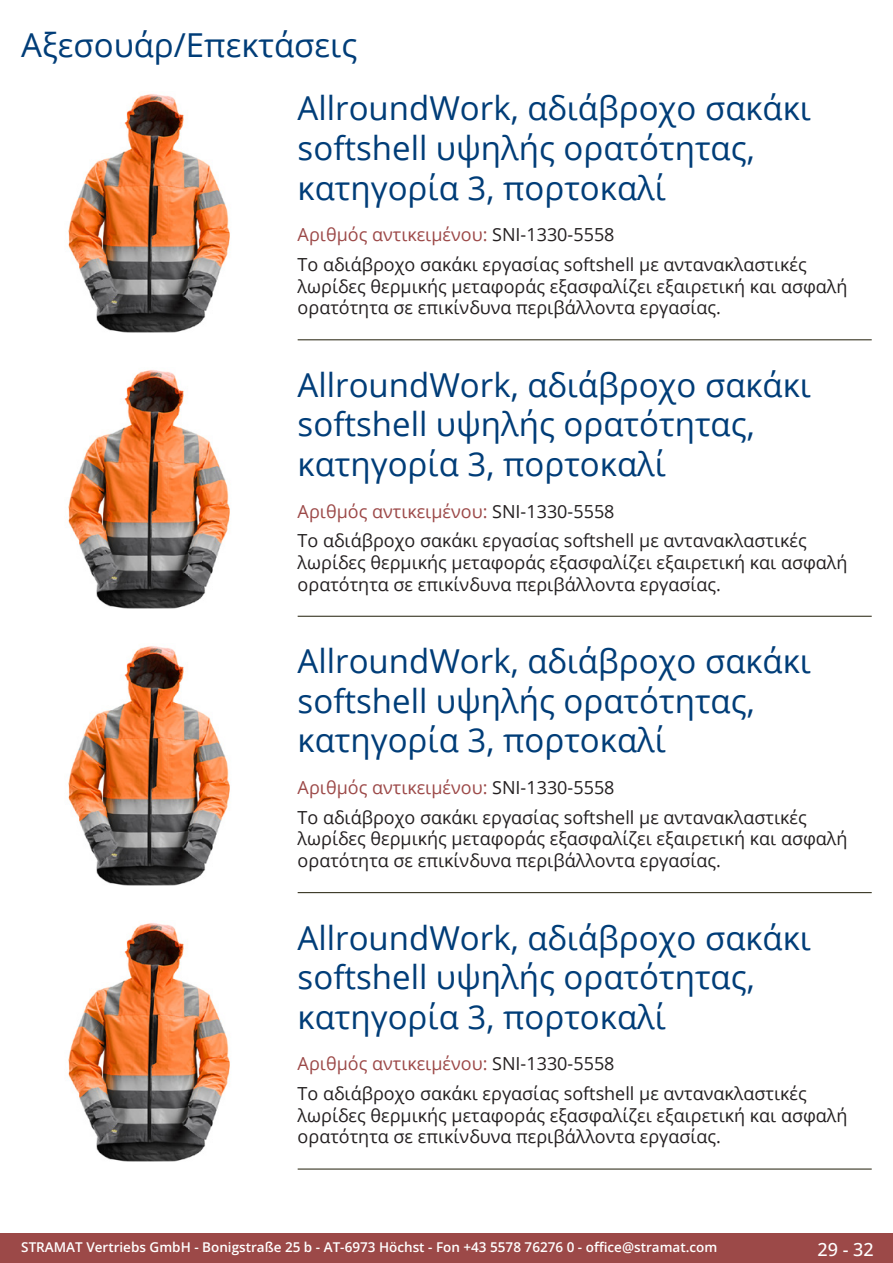
<style>
.page{position:relative;width:893px;height:1263px;background:#fff}
.page>*{position:absolute;margin:0;border:0;box-sizing:border-box;transform-origin:0 0}
.Produkttitel{font:33px/39.6px "Open Sans";color:#003d78}
.RastTitel{font:33px "Open Sans";color:#003d78}
.Beschreibung_Text{font:18px/21.6px "Open Sans";color:#231f20}
.TechDaten_Überschrif{font:18px "Open Sans";color:#9c4948}
.t1{font:500 18px "Open Sans";color:#fff}
.t2{font:600 13.5px "Open Sans";color:#fff}
.s1{color:#231f20}
</style>
<div class="page">
<div style="left:0;top:1233px;width:893px;height:30px;background:#9c4948"></div>
<hr style="left:298px;top:340px;width:574px;height:1px;background:#201d08">
<hr style="left:298px;top:616px;width:574px;height:1px;background:#201d08">
<hr style="left:298px;top:892px;width:574px;height:1px;background:#201d08">
<hr style="left:298px;top:1169px;width:574px;height:1px;background:#201d08">
<img style="left:68px;top:94px;width:162px;height:239px">
<img style="left:68px;top:370px;width:162px;height:239px">
<img style="left:68px;top:646px;width:162px;height:240px">
<img style="left:68px;top:923px;width:162px;height:239px">
<p class="RastTitel" style="left:21px;top:22px;width:338px">Αξεσουάρ/Επεκτάσεις</p>
<p class="Produkttitel" style="left:298px;top:88px;width:515px">AllroundWork, αδιάβροχο σακάκι softshell υψηλής ορατότητας, κατηγορία 3, πορτοκαλί</p>
<p class="TechDaten_Überschrif" style="left:298px;top:222px;width:318px">Αριθμός αντικειμένου: <span class="s1">SNI-1330-5558</span></p>
<p class="Beschreibung_Text" style="left:298px;top:253px;width:551px">Το αδιάβροχο σακάκι εργασίας softshell με αντανακλαστικές λωρίδες θερμικής μεταφοράς εξασφαλίζει εξαιρετική και ασφαλή ορατότητα σε επικίνδυνα περιβάλλοντα εργασίας.</p>
<p class="Produkttitel" style="left:298px;top:364px;width:515px">AllroundWork, αδιάβροχο σακάκι softshell υψηλής ορατότητας, κατηγορία 3, πορτοκαλί</p>
<p class="TechDaten_Überschrif" style="left:298px;top:499px;width:318px">Αριθμός αντικειμένου: <span class="s1">SNI-1330-5558</span></p>
<p class="Beschreibung_Text" style="left:298px;top:530px;width:551px">Το αδιάβροχο σακάκι εργασίας softshell με αντανακλαστικές λωρίδες θερμικής μεταφοράς εξασφαλίζει εξαιρετική και ασφαλή ορατότητα σε επικίνδυνα περιβάλλοντα εργασίας.</p>
<p class="Produkttitel" style="left:298px;top:640px;width:515px">AllroundWork, αδιάβροχο σακάκι softshell υψηλής ορατότητας, κατηγορία 3, πορτοκαλί</p>
<p class="TechDaten_Überschrif" style="left:298px;top:775px;width:318px">Αριθμός αντικειμένου: <span class="s1">SNI-1330-5558</span></p>
<p class="Beschreibung_Text" style="left:298px;top:806px;width:551px">Το αδιάβροχο σακάκι εργασίας softshell με αντανακλαστικές λωρίδες θερμικής μεταφοράς εξασφαλίζει εξαιρετική και ασφαλή ορατότητα σε επικίνδυνα περιβάλλοντα εργασίας.</p>
<p class="Produkttitel" style="left:298px;top:917px;width:515px">AllroundWork, αδιάβροχο σακάκι softshell υψηλής ορατότητας, κατηγορία 3, πορτοκαλί</p>
<p class="TechDaten_Überschrif" style="left:298px;top:1051px;width:318px">Αριθμός αντικειμένου: <span class="s1">SNI-1330-5558</span></p>
<p class="Beschreibung_Text" style="left:298px;top:1082px;width:551px">Το αδιάβροχο σακάκι εργασίας softshell με αντανακλαστικές λωρίδες θερμικής μεταφοράς εξασφαλίζει εξαιρετική και ασφαλή ορατότητα σε επικίνδυνα περιβάλλοντα εργασίας.</p>
<p class="t2" style="left:21px;top:1238px;width:698px">STRAMAT Vertriebs GmbH - Bonigstraße 25 b - AT-6973 Höchst - Fon +43 5578 76276 0 - office@stramat.com</p>
<p class="t1" style="left:817px;top:1237px;width:58px">29 - 32</p>
</div>
